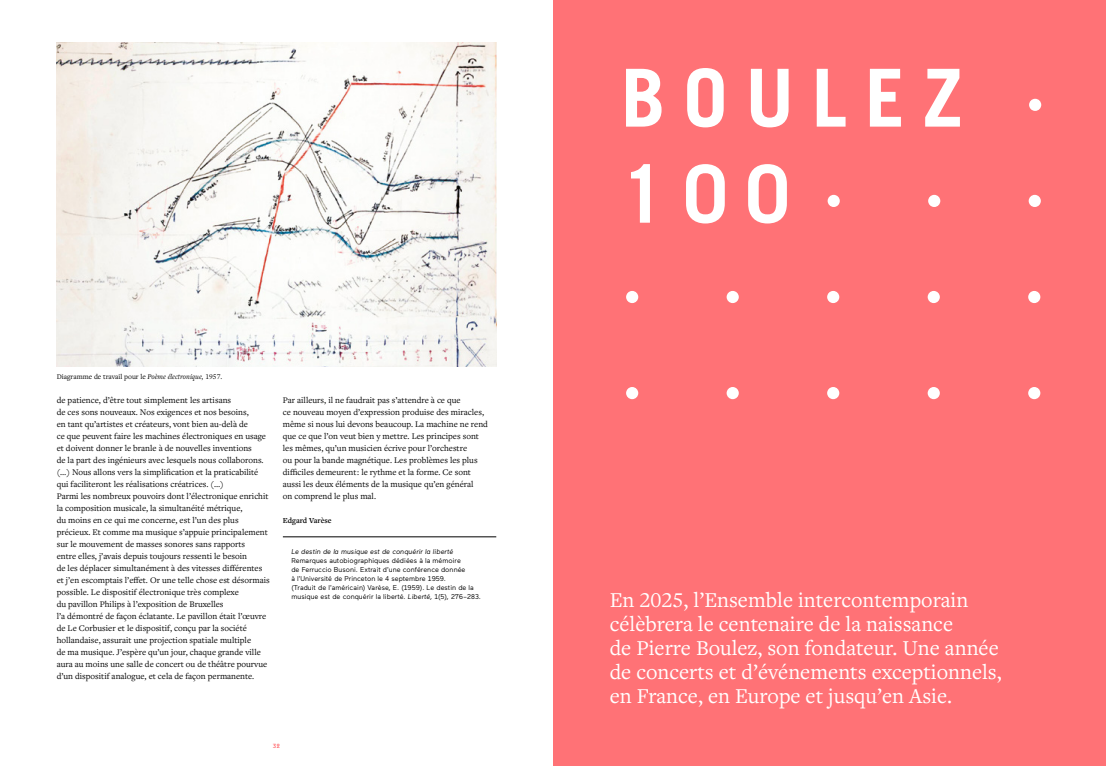
<style>
.page{position:relative;width:1106px;height:766px;background:#fff}
.page>*{position:absolute;margin:0;border:0;box-sizing:border-box;transform-origin:0 0}
.t1{font:700 80px/96px "Trade Gothic LT Std";letter-spacing:.22em;color:#fff;text-align:justify}
.t2{font:22px/24px "Freight Text Pro";color:#fff}
.t3{font:9px/12px "Freight Text Pro";color:#000}
.t4{font:600 8px "Freight Text Pro";color:#000}
.t5{font:7.5px "Freight Text Pro";color:#000}
.t6{font:7px/9px "Maax";color:#000}
.t7{font:italic 7px "Maax";color:#000}
.t8{font:500 6px "Maax";color:#ff7276}
.s1{font-style:italic}
</style>
<div class="page">
<hr style="left:283px;top:536px;width:213px;height:1px;background:#000">
<img style="left:57px;top:43px;width:439px;height:324px">
<div style="left:553px;top:0;width:553px;height:765px;background:#ff7276"></div>
<p class="t5" style="left:57px;top:371px;width:167px">Diagramme de travail pour le <span class="s1">Poème électronique,</span> 1957.</p>
<p class="t3" style="left:57px;top:393px;width:215px">de patience, d’être tout simplement les artisans<br>de ces sons nouveaux. Nos exigences et nos besoins,<br>en tant qu’artistes et créateurs, vont bien au-delà de<br>ce que peuvent faire les machines électroniques en usage et doivent donner le branle à de nouvelles inventions<br>de la part des ingénieurs avec lesquels nous collaborons. (…) Nous allons vers la simplification et la praticabilité qui faciliteront les réalisations créatrices. (…)<br>Parmi les nombreux pouvoirs dont l’électronique enrichit la composition musicale, la simultanéité métrique,<br>du moins en ce qui me concerne, est l’un des plus précieux. Et comme ma musique s’appuie principalement sur le mouvement de masses sonores sans rapports<br>entre elles, j’avais depuis toujours ressenti le besoin<br>de les déplacer simultanément à des vitesses différentes et j’en escomptais l’effet. Or une telle chose est désormais possible. Le dispositif électronique très complexe<br>du pavillon Philips à l’exposition de Bruxelles<br>l’a démontré de façon éclatante. Le pavillon était l’œuvre de Le Corbusier et le dispositif, conçu par la société hollandaise, assurait une projection spatiale multiple<br>de ma musique. J’espère qu’un jour, chaque grande ville aura au moins une salle de concert ou de théâtre pourvue d’un dispositif analogue, et cela de façon permanente.</p>
<p class="t3" style="left:283px;top:393px;width:206px">Par ailleurs, il ne faudrait pas s’attendre à ce que<br>ce nouveau moyen d’expression produise des miracles, même si nous lui devons beaucoup. La machine ne rend que ce que l’on veut bien y mettre. Les principes sont les mêmes, qu’un musicien écrive pour l’orchestre<br>ou pour la bande magnétique. Les problèmes les plus difficiles demeurent : le rythme et la forme. Ce sont aussi les deux éléments de la musique qu’en général<br>on comprend le plus mal.</p>
<p class="t4" style="left:283px;top:515px;width:50px">Edgard Varèse</p>
<p class="t7" style="left:291px;top:547px;width:164px">Le destin de la musique est de conquérir la liberté</p>
<p class="t6" style="left:291px;top:556px;width:191px">Remarques autobiographiques dédiées à la mémoire<br>de Ferruccio Busoni. Extrait d’une conférence donnée<br>à l’Université de Princeton le 4 septembre 1959.<br>(Traduit de l’américain) Varèse, E. (1959). Le destin de la musique est de conquérir la liberté. <span class="s1">Liberté,</span> 1(5), 276–283.</p>
<p class="t8" style="left:273px;top:742px;width:9px">32</p>
<h1 class="t1" style="left:621px;top:49px;width:427px">BOULEZ · 100 · · · · · · · · · · · · ·</h1>
<h2 class="t2" style="left:609px;top:587px;width:393px">En 2025, l’Ensemble intercontemporain célèbrera le centenaire de la naissance<br>de Pierre Boulez, son fondateur. Une année de concerts et d’événements exceptionnels, en France, en Europe et jusqu’en Asie.</h2>
</div>
